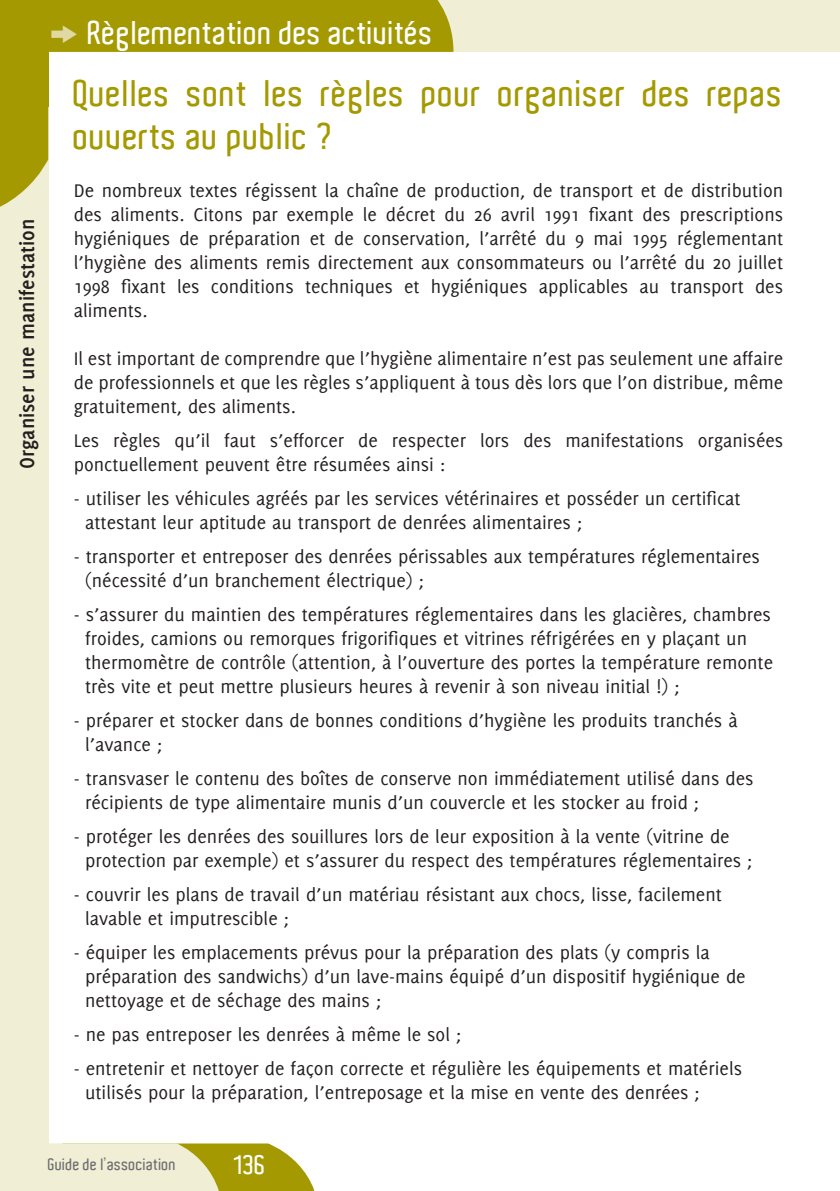
<style>
.page{position:relative;width:840px;height:1191px;background:#fff}
.page>*{position:absolute;margin:0;border:0;box-sizing:border-box;transform-origin:0 0}
.t1{font:600 36px/43.2px "Aldo";letter-spacing:.02em;color:#a49901}
.t2{font:600 32px "Aldo";letter-spacing:.01em;color:#fff}
.t3{font:600 26px "Aldo";color:#fff}
.t4{font:700 22px "Delicious";color:#231f20}
.t5{font:20px/24px "Delicious";color:#231f20}
.t6{font:600 16px "Aldo";letter-spacing:.01em;color:#6c6d70}
.s1{font-family:"Zeal";font-weight:400;color:#e0d9a1}
</style>
<div class="page">
<div style="left:0;top:0;width:48px;height:1191px;background:#f0eed4"></div>
<div style="left:0;top:0;width:839px;height:51px;background:#f0eed4"></div>
<svg style="left:0;top:0;width:453px;height:220px"></svg>
<svg style="left:48px;top:1143px;width:267px;height:48px;background:#d6d18c"></svg>
<div style="left:0;top:0;width:48px;height:106px;background:#a49901"></div>
<p class="t4" style="left:14px;top:469px;width:251px;rotate:-90deg">Organiser une manifestation</p>
<h2 class="t2" style="left:48px;top:15px;width:386px"><span class="s1">k</span> Règlementation des activités</h2>
<h1 class="t1" style="left:74px;top:71px;width:710px">Quelles sont les règles pour organiser des repas ouverts au public ?</h1>
<p class="t5" style="left:74px;top:178px;width:710px;text-align:justify">De nombreux textes régissent la chaîne de production, de transport et de distribution des aliments. Citons par exemple le décret du 26 avril 1991 fixant des prescriptions hygiéniques de préparation et de conservation, l’arrêté du 9 mai 1995 réglementant l’hygiène des aliments remis directement aux consommateurs ou l’arrêté du 20 juillet 1998 fixant les conditions techniques et hygiéniques applicables au transport des aliments.</p>
<p class="t5" style="left:74px;top:346px;width:710px;text-align:justify">Il est important de comprendre que l’hygiène alimentaire n’est pas seulement une affaire de professionnels et que les règles s’appliquent à tous dès lors que l’on distribue, même gratuitement, des aliments.</p>
<p class="t5" style="left:74px;top:428px;width:710px">Les règles qu’il faut s’efforcer de respecter lors des manifestations organisées ponctuellement peuvent être résumées ainsi :</p>
<p class="t5" style="left:85px;top:486px;width:656px;text-indent:-11px">- utiliser les véhicules agréés par les services vétérinaires et posséder un certificat attestant leur aptitude au transport de denrées alimentaires ;</p>
<p class="t5" style="left:85px;top:544px;width:675px;text-indent:-11px">- transporter et entreposer des denrées périssables aux températures réglementaires (nécessité d’un branchement électrique) ;</p>
<p class="t5" style="left:85px;top:602px;width:689px;text-indent:-11px">- s’assurer du maintien des températures réglementaires dans les glacières, chambres froides, camions ou remorques frigorifiques et vitrines réfrigérées en y plaçant un thermomètre de contrôle (attention, à l’ouverture des portes la température remonte très vite et peut mettre plusieurs heures à revenir à son niveau initial !) ;</p>
<p class="t5" style="left:85px;top:708px;width:653px;text-indent:-11px">- préparer et stocker dans de bonnes conditions d’hygiène les produits tranchés à l’avance ;</p>
<p class="t5" style="left:85px;top:766px;width:669px;text-indent:-11px">- transvaser le contenu des boîtes de conserve non immédiatement utilisé dans des récipients de type alimentaire munis d’un couvercle et les stocker au froid ;</p>
<p class="t5" style="left:85px;top:824px;width:668px;text-indent:-11px">- protéger les denrées des souillures lors de leur exposition à la vente (vitrine de protection par exemple) et s’assurer du respect des températures réglementaires ;</p>
<p class="t5" style="left:85px;top:882px;width:638px;text-indent:-11px">- couvrir les plans de travail d’un matériau résistant aux chocs, lisse, facilement lavable et imputrescible ;</p>
<p class="t5" style="left:85px;top:940px;width:661px;text-indent:-11px">- équiper les emplacements prévus pour la préparation des plats (y compris la préparation des sandwichs) d’un lave-mains équipé d’un dispositif hygiénique de nettoyage et de séchage des mains ;</p>
<p class="t5" style="left:74px;top:1022px;width:389px">- ne pas entreposer les denrées à même le sol ;</p>
<p class="t5" style="left:85px;top:1056px;width:658px;text-indent:-11px">- entretenir et nettoyer de façon correcte et régulière les équipements et matériels utilisés pour la préparation, l’entreposage et la mise en vente des denrées ;</p>
<p class="t6" style="left:48px;top:1155px;width:129px">Guide de l’association</p>
<h3 class="t3" style="left:234px;top:1150px;width:34px">136</h3>
</div>
